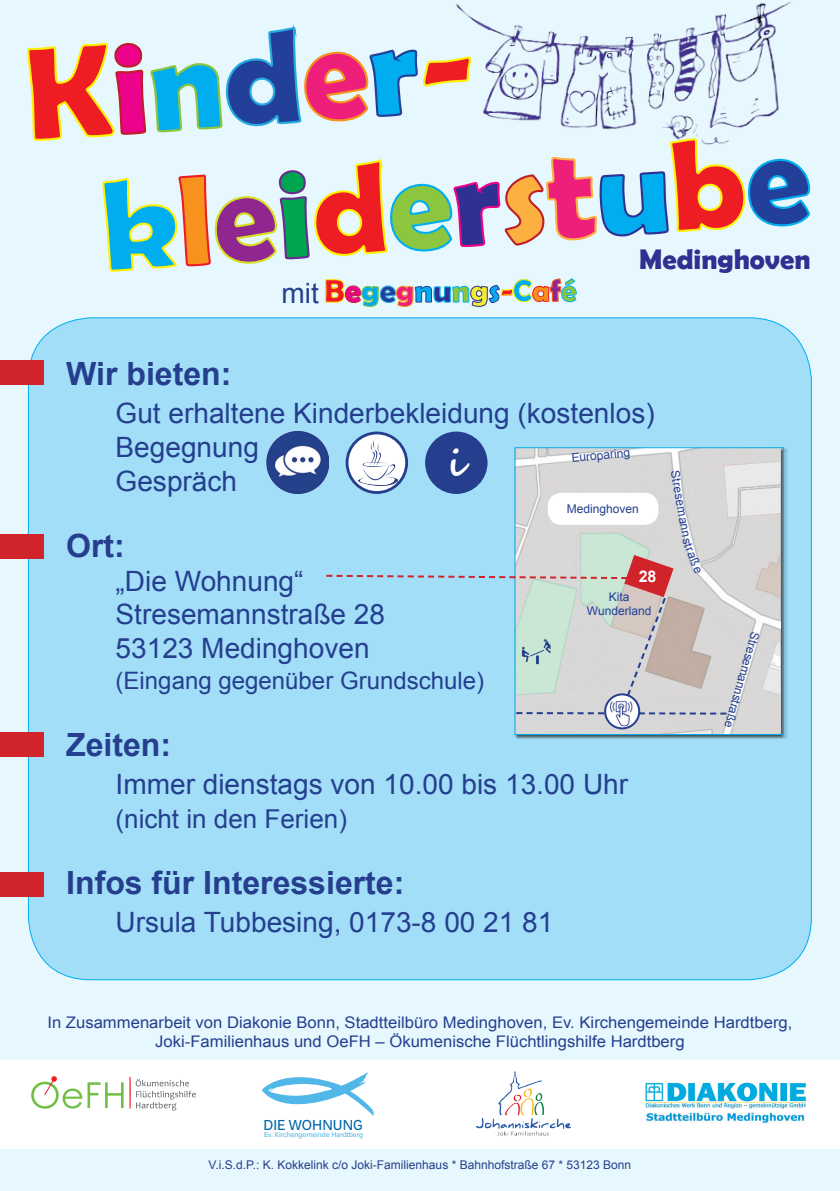
<style>
.page{position:relative;width:840px;height:1191px;background:#fff}
.page>*{position:absolute;margin:0;border:0;box-sizing:border-box;transform-origin:0 0}
.t1{font:700 132.6px "Berlin Sans FB Demi";color:#ee1d23}
.t2{font:700 128.6px "Berlin Sans FB Demi";color:#00aeef}
.t3{font:700 36px "Segoe Script";color:#fff}
.t4{font:700 32px "Arial";color:#253f8e}
.t5{font:700 28.4px "Berlin Sans FB Demi";color:#2e3092}
.t6{font:28px/33.6px "Arial";color:#253f8e}
.t7{font:26px "Arial";color:#253f8e}
.t8{font:24px "Arial";color:#253f8e}
.t9{font:16px/19.2px "Arial";color:#253f8e;text-align:center;scale:1.04 1}
.t10{font:700 16px "Arial";color:#fff}
.t11{font:700 14.2px "Kalinga";color:#0067aa;scale:.9 1}
.t12{font:12px "Arial";color:#253f8e}
.t13{font:12px/14.4px "Arial";color:#223f99;text-align:center}
.t14{font:700 7px "Kalinga";color:#50b7e8;scale:.9 1}
.s1{color:#ed028c}
.s2{color:#00aeef}
.s3{color:#223f99}
.s4{color:#ee1e7b}
.s5{color:#f7931d}
.s6{color:#90268f}
.s7{color:#00a54f}
.s8{color:#ee1d23}
.s9{color:#8bc63e}
.s10{color:#2e3092}
.s11{color:#fbb03f}
.s12{font-family:"Berlin Sans FB Demi";font-weight:700;font-size:32.4px;color:#ee1d23}
.s13{font-family:"Berlin Sans FB Demi";font-weight:700;font-size:32.4px;color:#ed028c}
.s14{font-family:"Berlin Sans FB Demi";font-weight:700;font-size:32.4px;color:#00aeef}
.s15{font-family:"Berlin Sans FB Demi";font-weight:700;font-size:32.4px;color:#223f99}
.s16{font-family:"Berlin Sans FB Demi";font-weight:700;font-size:32.4px;color:#ee1e7b}
.s17{font-family:"Berlin Sans FB Demi";font-weight:700;font-size:32.4px;color:#2e3092}
.s18{font-family:"Berlin Sans FB Demi";font-weight:700;font-size:32.4px;color:#8bc63e}
.s19{font-family:"Berlin Sans FB Demi";font-weight:700;font-size:32.4px;color:#f4ed2f}
.s20{font-family:"Berlin Sans FB Demi";font-weight:700;font-size:30.8px;color:#00aeef}
.s21{font-family:"Berlin Sans FB Demi";font-weight:700;font-size:30.8px;color:#f7931d}
.s22{font-family:"Berlin Sans FB Demi";font-weight:700;font-size:30.8px;color:#90268f}
.s23{font-family:"Berlin Sans FB Demi";font-weight:700;font-size:30.8px;color:#8bc63e}
</style>
<div class="page">
<div style="left:0;top:0;width:839px;height:1191px;background:#e6f7fd"></div>
<div style="left:0;top:1059px;width:839px;height:89px;background:#fff"></div>
<div style="left:28px;top:318px;width:782px;height:661px;background:#a2def8;border-radius:62px"></div>
<div style="left:0;top:361px;width:43px;height:24px;background:#d1232a"></div>
<div style="left:0;top:732px;width:43px;height:25px;background:#d1232a"></div>
<div style="left:0;top:872px;width:43px;height:24px;background:#d1232a"></div>
<div style="left:0;top:534px;width:43px;height:25px;background:#d1232a"></div>
<div style="left:514px;top:447px;width:273px;height:292px;background:#231f20;opacity:.75"></div>
<img style="left:516px;top:509px;width:263px;height:223px">
<div style="left:547px;top:493px;width:111px;height:32px;background:#fff;border-radius:14px"></div>
<img style="left:645px;top:1082px;width:162px;height:41px">
<img style="left:476px;top:1071px;width:95px;height:65px">
<svg style="left:130px;top:1077px;width:66px;height:33px"></svg>
<svg style="left:31px;top:1076px;width:92px;height:32px"></svg>
<svg style="left:262px;top:1072px;width:112px;height:44px"></svg>
<svg style="left:26px;top:2px;width:785px;height:507px"></svg>
<svg style="left:604px;top:694px;width:34px;height:34px"></svg>
<img style="left:608px;top:716px;width:27px;height:11px">
<div style="left:603px;top:693px;width:36px;height:36px;border:2px solid #253f8e;border-radius:50%"></div>
<svg style="left:326px;top:538px;width:400px;height:178px"></svg>
<h1 class="t1" style="left:20px;top:18px;width:462px;rotate:-4deg">K<span class="s1">i</span><span class="s2">n</span><span class="s3">d</span><span class="s4">e</span><span class="s2">r</span>-</h1>
<h2 class="t2" style="left:96px;top:152px;width:711px;rotate:-4deg">k<span class="s5">l</span><span class="s6">e</span><span class="s7">i</span><span class="s8">d</span><span class="s9">e</span><span class="s10">r</span><span class="s11">s</span><span class="s4">t</span>u<span class="s8">b</span><span class="s3">e</span></h2>
<p class="t5" style="left:639px;top:243px;width:173px">Medinghoven</p>
<p class="t6" style="left:281px;top:276px;width:296px">mit <span class="s12">B</span><span class="s13">e</span><span class="s14">g</span><span class="s15">e</span><span class="s16">g</span><span class="s14">n</span><span class="s17">u</span><span class="s18">n</span><span class="s19">g</span><span class="s14">s</span><span class="s12">-</span><span class="s20">C</span><span class="s21">a</span><span class="s22">f</span><span class="s23">é</span></p>
<p class="t4" style="left:66px;top:353px;width:167px">Wir bieten:</p>
<p class="t6" style="left:115px;top:397px;width:540px">Gut erhaltene Kinderbekleidung (kostenlos)<br>Begegnung<br>Gespräch</p>
<p class="t4" style="left:66px;top:525px;width:60px">Ort:</p>
<p class="t6" style="left:115px;top:564px;width:271px">„Die Wohnung“<br>Stresemannstraße 28<br>53123 Medinghoven</p>
<p class="t8" style="left:115px;top:665px;width:370px">(Eingang gegenüber Grundschule)</p>
<p class="t4" style="left:66px;top:723px;width:106px">Zeiten:</p>
<p class="t6" style="left:115px;top:767px;width:514px">Immer dienstags von 10.00 bis 13.00 Uhr</p>
<p class="t7" style="left:115px;top:801px;width:233px">(nicht in den Ferien)</p>
<p class="t4" style="left:66px;top:861px;width:339px">Infos für Interessierte:</p>
<p class="t6" style="left:115px;top:906px;width:439px">Ursula Tubbesing, 0173-8 00 21 81</p>
<p class="t3" style="left:447px;top:434px;width:18px">i</p>
<p class="t12" style="left:570px;top:450px;width:60px;rotate:-6deg">Europaring</p>
<p class="t12" style="left:566px;top:501px;width:74px">Medinghoven</p>
<p class="t10" style="left:638px;top:566px;width:19px">28</p>
<p class="t13" style="left:586px;top:589px;width:66px">Kita<br>Wunderland</p>
<p class="t13" style="left:681px;top:469px;width:69px;rotate:80deg">Stresemann</p>
<p class="t12" style="left:762px;top:634px;width:100px;rotate:106deg">Stresemannstraße</p>
<p class="t9" style="left:47px;top:1013px;width:717px">In Zusammenarbeit von Diakonie Bonn, Stadtteilbüro Medinghoven, Ev. Kirchengemeinde Hardtberg,<br>Joki-Familienhaus und OeFH – Ökumenische Flüchtlingshilfe Hardtberg</p>
<p class="t11" style="left:263px;top:1115px;width:112px">DIE WOHNUNG</p>
<p class="t14" style="left:264px;top:1130px;width:111px">Ev. Kirchengemeinde Hardtberg</p>
<p class="t12" style="left:208px;top:1156px;width:424px">V.i.S.d.P.: K. Kokkelink c/o Joki-Familienhaus * Bahnhofstraße 67 * 53123 Bonn</p>
</div>
